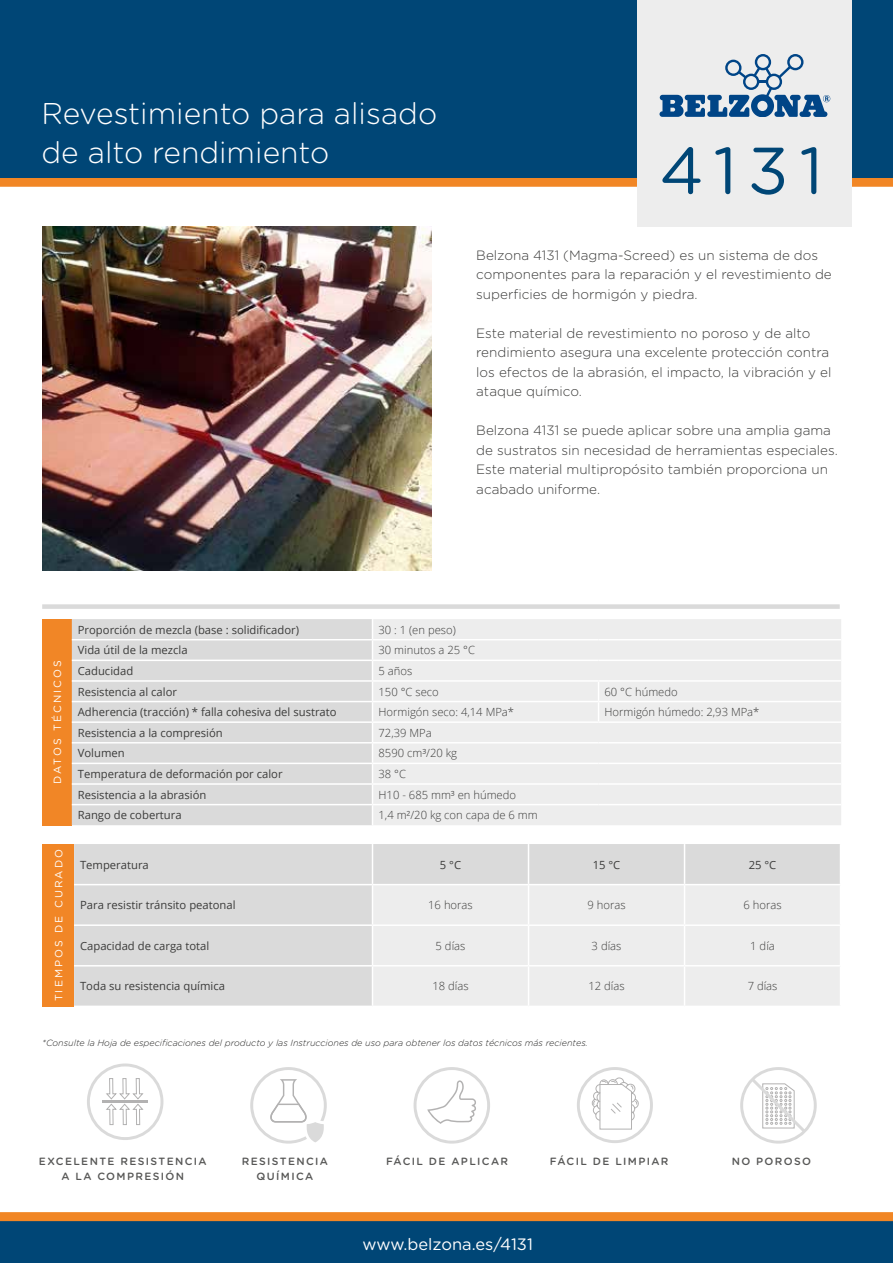
<style>
.page{position:relative;width:893px;height:1263px;background:#fff}
.page>*{position:absolute;margin:0;border:0;box-sizing:border-box;transform-origin:0 0}
.t1{font:66px "Gotham Rounded";color:#004676}
.t2{font:300 30px/39px "Gotham Rounded";color:#fff}
.t3{font:16.5px "Gotham Rounded";color:#fff}
.t4{font:300 13.5px/19.5px "Gotham Rounded";color:#3c3c3b}
.t5{font:11.25px "Open Sans";color:#3c3c3b}
.t6{font:300 11.25px "Open Sans";color:#3c3c3b}
.t7{font:500 10.5px/14.9px "Gotham Rounded";letter-spacing:.13em;color:#575756;text-align:center}
.t8{font:10.5px "Gotham Rounded";letter-spacing:.2em;color:#fff}
.t9{font:italic 300 9px "Gotham Rounded";color:#282827}
</style>
<div class="page">
<div style="left:0;top:178px;width:893px;height:9px;background:#f18625"></div>
<div style="left:0;top:0;width:893px;height:178px;background:#004676"></div>
<div style="left:0;top:1220px;width:893px;height:43px;background:#004676"></div>
<div style="left:42px;top:604px;width:798px;height:5px;background:#dadada"></div>
<div style="left:638px;top:0;width:214px;height:226px;background:#ededed"></div>
<svg style="left:659px;top:54px;width:171px;height:63px"></svg>
<div style="left:0;top:1212px;width:893px;height:9px;background:#f18625"></div>
<img style="left:42px;top:226px;width:390px;height:345px">
<svg style="left:87px;top:1063px;width:76px;height:77px"></svg>
<svg style="left:250px;top:1067px;width:77px;height:76px"></svg>
<svg style="left:414px;top:1067px;width:76px;height:76px"></svg>
<svg style="left:740px;top:1067px;width:77px;height:76px"></svg>
<svg style="left:577px;top:1067px;width:76px;height:76px"></svg>
<div style="left:42px;top:619px;width:30px;height:206px;background:#f18626"></div>
<div style="left:72px;top:619px;width:300px;height:206px;background:#dadada"></div>
<div style="left:373px;top:619px;width:468px;height:206px;background:#ededed"></div>
<hr style="left:72px;top:639px;width:300px;height:1px;background:#fff">
<hr style="left:372px;top:639px;width:226px;height:1px;background:#fff">
<hr style="left:598px;top:639px;width:243px;height:1px;background:#fff">
<hr style="left:72px;top:660px;width:300px;height:1px;background:#fff">
<hr style="left:372px;top:660px;width:226px;height:1px;background:#fff">
<hr style="left:598px;top:660px;width:243px;height:1px;background:#fff">
<hr style="left:72px;top:680px;width:300px;height:2px;background:#fff">
<hr style="left:372px;top:680px;width:226px;height:2px;background:#fff">
<hr style="left:598px;top:680px;width:243px;height:2px;background:#fff">
<hr style="left:72px;top:701px;width:300px;height:1px;background:#fff">
<hr style="left:372px;top:701px;width:226px;height:1px;background:#fff">
<hr style="left:598px;top:701px;width:243px;height:1px;background:#fff">
<svg style="left:598px;top:682px;width:1px;height:39px"></svg>
<hr style="left:72px;top:721px;width:300px;height:2px;background:#fff">
<hr style="left:372px;top:721px;width:226px;height:2px;background:#fff">
<hr style="left:598px;top:721px;width:243px;height:2px;background:#fff">
<hr style="left:72px;top:742px;width:300px;height:1px;background:#fff">
<hr style="left:372px;top:742px;width:226px;height:1px;background:#fff">
<hr style="left:598px;top:742px;width:243px;height:1px;background:#fff">
<hr style="left:72px;top:763px;width:300px;height:1px;background:#fff">
<hr style="left:372px;top:763px;width:226px;height:1px;background:#fff">
<hr style="left:598px;top:763px;width:243px;height:1px;background:#fff">
<hr style="left:72px;top:783px;width:300px;height:2px;background:#fff">
<hr style="left:372px;top:783px;width:226px;height:2px;background:#fff">
<hr style="left:598px;top:783px;width:243px;height:2px;background:#fff">
<hr style="left:72px;top:804px;width:300px;height:1px;background:#fff">
<hr style="left:372px;top:804px;width:226px;height:1px;background:#fff">
<hr style="left:598px;top:804px;width:243px;height:1px;background:#fff">
<div style="left:42px;top:844px;width:32px;height:162px;background:#f18626"></div>
<div style="left:74px;top:844px;width:766px;height:161px;background:#dadada"></div>
<div style="left:373px;top:885px;width:467px;height:120px;background:#ededed"></div>
<hr style="left:528px;top:844px;width:1px;height:40px;background:#fff">
<hr style="left:684px;top:844px;width:1px;height:40px;background:#fff">
<hr style="left:528px;top:885px;width:1px;height:39px;background:#fff">
<hr style="left:684px;top:885px;width:1px;height:39px;background:#fff">
<hr style="left:74px;top:924px;width:298px;height:2px;background:#fff">
<hr style="left:372px;top:924px;width:156px;height:2px;background:#fff">
<hr style="left:528px;top:924px;width:156px;height:2px;background:#fff">
<hr style="left:528px;top:926px;width:1px;height:39px;background:#fff">
<hr style="left:684px;top:924px;width:157px;height:2px;background:#fff">
<hr style="left:684px;top:926px;width:1px;height:39px;background:#fff">
<hr style="left:74px;top:965px;width:298px;height:1px;background:#fff">
<hr style="left:372px;top:965px;width:156px;height:1px;background:#fff">
<hr style="left:528px;top:965px;width:156px;height:1px;background:#fff">
<hr style="left:528px;top:966px;width:1px;height:39px;background:#fff">
<hr style="left:684px;top:965px;width:157px;height:1px;background:#fff">
<hr style="left:684px;top:966px;width:1px;height:39px;background:#fff">
<hr style="left:74px;top:884px;width:298px;height:1px;background:#fff">
<hr style="left:372px;top:844px;width:1px;height:40px;background:#fff">
<hr style="left:372px;top:884px;width:156px;height:1px;background:#fff">
<hr style="left:372px;top:885px;width:1px;height:39px;background:#fff">
<hr style="left:528px;top:884px;width:156px;height:1px;background:#fff">
<hr style="left:684px;top:884px;width:157px;height:1px;background:#fff">
<hr style="left:372px;top:926px;width:1px;height:39px;background:#fff">
<hr style="left:372px;top:966px;width:1px;height:39px;background:#fff">
<h2 class="t2" style="left:41px;top:92px;width:397px">Revestimiento para alisado de alto rendimiento</h2>
<h1 class="t1" style="left:659px;top:125px;width:165px">4131</h1>
<p class="t4" style="left:476px;top:245px;width:357px">Belzona 4131 (Magma-Screed) es un sistema de dos componentes para la reparación y el revestimiento de superficies de hormigón y piedra.</p>
<p class="t4" style="left:476px;top:323px;width:357px">Este material de revestimiento no poroso y de alto rendimiento asegura una excelente protección contra los efectos de la abrasión, el impacto, la vibración y el ataque químico.</p>
<p class="t4" style="left:476px;top:420px;width:363px">Belzona 4131 se puede aplicar sobre una amplia gama de sustratos sin necesidad de herramientas especiales.<br>Este material multipropósito también proporciona un acabado uniforme.</p>
<p class="t8" style="left:50px;top:784px;width:125px;rotate:-90deg">DATOS TÉCNICOS</p>
<p class="t5" style="left:78px;top:622px;width:223px">Proporción de mezcla (base : solidificador)</p>
<p class="t6" style="left:378px;top:622px;width:79px">30 : 1 (en peso)</p>
<p class="t5" style="left:78px;top:642px;width:111px">Vida útil de la mezcla</p>
<p class="t6" style="left:378px;top:642px;width:98px">30 minutos a 25 °C</p>
<p class="t5" style="left:78px;top:663px;width:57px">Caducidad</p>
<p class="t6" style="left:378px;top:663px;width:35px">5 años</p>
<p class="t5" style="left:78px;top:684px;width:101px">Resistencia al calor</p>
<p class="t6" style="left:378px;top:684px;width:62px">150 °C seco</p>
<p class="t6" style="left:605px;top:684px;width:75px">60 °C húmedo</p>
<p class="t5" style="left:78px;top:704px;width:260px">Adherencia (tracción) * falla cohesiva del sustrato</p>
<p class="t6" style="left:378px;top:704px;width:137px">Hormigón seco: 4,14 MPa*</p>
<p class="t6" style="left:605px;top:704px;width:156px">Hormigón húmedo: 2,93 MPa*</p>
<p class="t5" style="left:78px;top:725px;width:146px">Resistencia a la compresión</p>
<p class="t6" style="left:378px;top:725px;width:55px">72,39 MPa</p>
<p class="t5" style="left:78px;top:746px;width:48px">Volumen</p>
<p class="t6" style="left:378px;top:746px;width:80px">8590 cm³/20 kg</p>
<p class="t5" style="left:78px;top:766px;width:206px">Temperatura de deformación por calor</p>
<p class="t6" style="left:378px;top:766px;width:29px">38 °C</p>
<p class="t5" style="left:78px;top:787px;width:130px">Resistencia a la abrasión</p>
<p class="t6" style="left:378px;top:787px;width:139px">H10 - 685 mm³ en húmedo</p>
<p class="t5" style="left:78px;top:807px;width:105px">Rango de cobertura</p>
<p class="t6" style="left:378px;top:807px;width:161px">1,4 m²/20 kg con capa de 6 mm</p>
<p class="t8" style="left:51px;top:1001px;width:154px;rotate:-90deg">TIEMPOS DE CURADO</p>
<p class="t5" style="left:80px;top:857px;width:70px">Temperatura</p>
<p class="t5" style="left:440px;top:857px;width:23px">5 °C</p>
<p class="t5" style="left:593px;top:857px;width:29px">15 °C</p>
<p class="t5" style="left:749px;top:857px;width:29px">25 °C</p>
<p class="t5" style="left:80px;top:897px;width:157px">Para resistir tránsito peatonal</p>
<p class="t6" style="left:428px;top:897px;width:46px">16 horas</p>
<p class="t6" style="left:587px;top:897px;width:40px">9 horas</p>
<p class="t6" style="left:743px;top:897px;width:40px">6 horas</p>
<p class="t5" style="left:80px;top:938px;width:131px">Capacidad de carga total</p>
<p class="t6" style="left:436px;top:938px;width:31px">5 días</p>
<p class="t6" style="left:592px;top:938px;width:31px">3 días</p>
<p class="t6" style="left:750px;top:938px;width:26px">1 día</p>
<p class="t5" style="left:80px;top:978px;width:146px">Toda su resistencia química</p>
<p class="t6" style="left:432px;top:978px;width:38px">18 días</p>
<p class="t6" style="left:588px;top:978px;width:38px">12 días</p>
<p class="t6" style="left:748px;top:978px;width:31px">7 días</p>
<p class="t9" style="left:42px;top:1036px;width:547px">*Consulte la Hoja de especificaciones del producto y las Instrucciones de uso para obtener los datos técnicos más recientes.</p>
<p class="t7" style="left:39px;top:1153px;width:169px">EXCELENTE RESISTENCIA<br>A LA COMPRESIÓN</p>
<p class="t7" style="left:242px;top:1153px;width:88px">RESISTENCIA</p>
<p class="t7" style="left:386px;top:1153px;width:123px">FÁCIL DE APLICAR</p>
<p class="t7" style="left:550px;top:1153px;width:120px">FÁCIL DE LIMPIAR</p>
<p class="t7" style="left:732px;top:1153px;width:81px">NO POROSO</p>
<p class="t7" style="left:257px;top:1168px;width:58px">QUÍMICA</p>
<p class="t3" style="left:362px;top:1233px;width:172px">www.belzona.es/4131</p>
</div>
